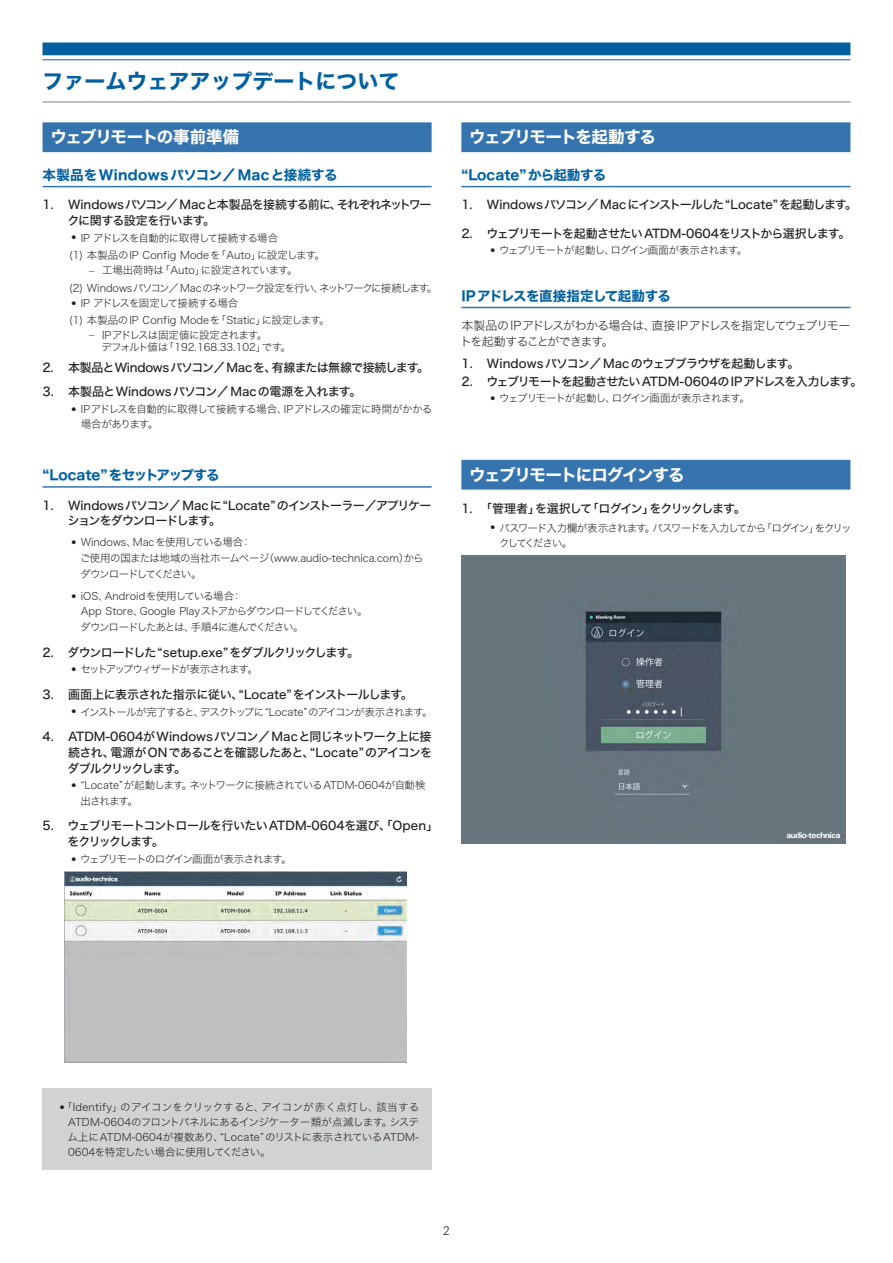
<style>
.page{position:relative;width:893px;height:1263px;background:#fff}
.page>*{position:absolute;margin:0;border:0;box-sizing:border-box;transform-origin:0 0}
.t1{font:21px "Hira Kaku Std W7";color:#0160a1}
.t2{font:16.5px "Hira Kaku Std W7";letter-spacing:-.07em;color:#fff}
.t3{font:13.5px "Hira Kaku Std W7";letter-spacing:.025em;color:#0160a1}
.t4{font:13.5px "Hira Kaku Std W7";letter-spacing:-.055em;color:#0160a1}
.t5{font:13.5px "Hira Kaku Std W7";letter-spacing:-.025em;color:#0160a1}
.t6{font:13.5px "Hira Kaku Std W7";color:#0160a1}
.t7{font:12px/15.8px "Hira Kaku Std W5";letter-spacing:-.055em;color:#231f20}
.t8{font:12px "Hira Kaku Std W5";letter-spacing:-.075em;color:#231f20}
.t9{font:12px "Hira Kaku Std W5";color:#231f20}
.t10{font:12px/15.8px "Hira Kaku Std W2";letter-spacing:-.075em;color:#231f20}
.t11{font:12px "Hira Kaku Std W5";letter-spacing:-.02em;color:#231f20}
.t12{font:12px "Hira Kaku Std W5";letter-spacing:-.095em;color:#231f20}
.t13{font:300 12px "Univers Next Pro";color:#231f20}
.t14{font:10.5px/15px "Hira Kaku Std W2";letter-spacing:-.06em;color:#231f20}
.t15{font:10.5px/17.1px "Hira Kaku Std W2";color:#231f20}
.t16{font:10.5px/17.9px "Hira Kaku Std W2";letter-spacing:-.085em;color:#231f20}
.t17{font:10.5px/15.8px "Hira Kaku Std W2";letter-spacing:-.035em;color:#231f20}
.t18{font:10.5px/15px "Hira Kaku Std W2";letter-spacing:-.105em;color:#231f20}
.t19{font:10.5px "Hira Kaku Std W2";letter-spacing:-.095em;color:#231f20}
.t20{font:10.5px "Hira Kaku Std W2";letter-spacing:-.09em;color:#231f20}
.s1{font-family:"Univers Next Pro";font-weight:300}
</style>
<div class="page">
<div style="left:43px;top:43px;width:807px;height:12px;background:#0160a1"></div>
<hr style="left:43px;top:59px;width:807px;height:1px;background:#0160a1">
<hr style="left:43px;top:102px;width:807px;height:1px;background:#808285">
<div style="left:43px;top:122px;width:389px;height:30px;background:#3674b0"></div>
<hr style="left:43px;top:186px;width:389px;height:1px;background:#3674b0">
<hr style="left:43px;top:486px;width:389px;height:2px;background:#3674b0">
<img style="left:65px;top:871px;width:341px;height:191px">
<div style="left:43px;top:1089px;width:389px;height:81px;background:#d1d2d4"></div>
<div style="left:461px;top:122px;width:389px;height:30px;background:#3674b0"></div>
<hr style="left:461px;top:186px;width:389px;height:1px;background:#3674b0">
<hr style="left:461px;top:307px;width:389px;height:1px;background:#3674b0">
<div style="left:461px;top:460px;width:389px;height:30px;background:#3674b0"></div>
<img style="left:461px;top:556px;width:384px;height:288px">
<h1 class="t1" style="left:43px;top:65px;width:359px">ファームウェアアップデートについて</h1>
<h2 class="t2" style="left:50px;top:124px;width:190px">ウェブリモートの事前準備</h2>
<p class="t3" style="left:43px;top:164px;width:297px">本製品をWindowsパソコン／Macと接続する</p>
<p class="t7" style="left:67px;top:197px;width:366px;text-indent:-25px">1. Windowsパソコン／ Macと本製品を接続する前に、それぞれネットワークに関する設定を行います。</p>
<p class="t15" style="left:69px;top:229px;width:258px"><span class="s1">•</span> IP アドレスを自動的に取得して接続する場合<br>(1) 本製品のIP Config Modeを「Auto」に設定します。</p>
<p class="t16" style="left:69px;top:261px;width:370px;text-indent:20px"><span class="s1">–</span> 工場出荷時は「Auto」に設定されています。<br>(2) Windows パソコン／ Mac のネットワーク設定を行い、ネットワークに接続します。</p>
<p class="t15" style="left:69px;top:294px;width:262px"><span class="s1">•</span> IP アドレスを固定して接続する場合<br>(1) 本製品のIP Config Modeを「Static」に設定します。</p>
<p class="t14" style="left:102px;top:328px;width:191px;line-height:12.6px;text-indent:-12px"><span class="s1">–</span> IPアドレスは固定値に設定されます。<br>デフォルト値は「192.168.33.102」です。</p>
<p class="t11" style="left:43px;top:358px;width:388px">2. 本製品とWindowsパソコン／Macを、有線または無線で接続します。</p>
<p class="t9" style="left:43px;top:382px;width:320px">3. 本製品とWindowsパソコン／Macの電源を入れます。</p>
<p class="t14" style="left:81px;top:401px;width:353px;text-indent:-10px"><span class="s1">•</span> IPアドレスを自動的に取得して接続する場合、IPアドレスの確定に時間がかかる場合があります。</p>
<p class="t4" style="left:43px;top:464px;width:179px">“Locate”をセットアップする</p>
<p class="t7" style="left:67px;top:497px;width:366px;text-indent:-25px">1. Windowsパソコン／Macに“Locate”のインストーラー／アプリケーションをダウンロードします。</p>
<p class="t17" style="left:80px;top:534px;width:345px;text-indent:-9px"><span class="s1">•</span> Windows、Macを使用している場合：<br>ご使用の国または地域の当社ホームページ（www.audio-technica.com）からダウンロードしてください。</p>
<p class="t14" style="left:80px;top:588px;width:289px;line-height:15.8px;text-indent:-9px"><span class="s1">•</span> iOS、Androidを使用している場合：<br>App Store、Google Playストアからダウンロードしてください。ダウンロードしたあとは、手順4に進んでください。</p>
<p class="t8" style="left:43px;top:643px;width:318px">2. ダウンロードした “setup.exe” をダブルクリックします。</p>
<p class="t18" style="left:71px;top:662px;width:188px"><span class="s1">•</span> セットアップウィザードが表示されます。</p>
<p class="t7" style="left:43px;top:687px;width:372px">3. 画面上に表示された指示に従い、“Locate”をインストールします。</p>
<p class="t19" style="left:71px;top:704px;width:363px"><span class="s1">•</span> インストールが完了すると、デスクトップに“Locate” のアイコンが表示されます。</p>
<p class="t7" style="left:68px;top:729px;width:366px;text-align:justify;text-indent:-25px">4. ATDM-0604がWindowsパソコン／Macと同じネットワーク上に接続され、電源が ONであることを確認したあと、“Locate”のアイコンをダブルクリックします。</p>
<p class="t14" style="left:80px;top:777px;width:347px;line-height:15.8px;text-indent:-9px"><span class="s1">•</span> “Locate”が起動します。ネットワークに接続されているATDM-0604が自動検出されます。</p>
<p class="t7" style="left:68px;top:818px;width:372px;text-indent:-25px">5. ウェブリモートコントロールを行いたいATDM-0604を選び、「Open」をクリックします。</p>
<p class="t20" style="left:71px;top:851px;width:222px"><span class="s1">•</span> ウェブリモートのログイン画面が表示されます。</p>
<h2 class="t2" style="left:469px;top:124px;width:188px">ウェブリモートを起動する</h2>
<p class="t6" style="left:461px;top:164px;width:146px">“Locate”から起動する</p>
<p class="t9" style="left:461px;top:196px;width:397px">1. Windowsパソコン／Macにインストールした“Locate”を起動します。</p>
<p class="t8" style="left:461px;top:224px;width:390px">2. ウェブリモートを起動させたい ATDM-0604をリストから選択します。</p>
<p class="t16" style="left:490px;top:241px;width:259px"><span class="s1">•</span> ウェブリモートが起動し、ログイン画面が表示されます。</p>
<p class="t5" style="left:461px;top:285px;width:211px">IPアドレスを直接指定して起動する</p>
<p class="t10" style="left:460px;top:317px;width:392px">本製品の IPアドレスがわかる場合は、直接 IPアドレスを指定してウェブリモートを起動することができます。</p>
<p class="t7" style="left:461px;top:356px;width:340px">1. Windowsパソコン／ Macのウェブブラウザを起動します。</p>
<p class="t8" style="left:461px;top:372px;width:403px">2. ウェブリモートを起動させたいATDM-0604のIPアドレスを入力します。</p>
<p class="t14" style="left:490px;top:391px;width:261px"><span class="s1">•</span> ウェブリモートが起動し、ログイン画面が表示されます。</p>
<h2 class="t2" style="left:469px;top:462px;width:217px">ウェブリモートにログインする</h2>
<p class="t12" style="left:461px;top:499px;width:286px">1. 「管理者」を選択して「ログイン」をクリックします。</p>
<p class="t18" style="left:499px;top:520px;width:354px;text-indent:-9px"><span class="s1">•</span> パスワード入力欄が表示されます。パスワードを入力してから「ログイン」をクリックしてください。</p>
<p class="t14" style="left:68px;top:1099px;width:353px;text-align:justify;text-indent:-8px"><span class="s1">•</span>「Identify」のアイコンをクリックすると、アイコンが赤く点灯し、該当するATDM-0604のフロントパネルにあるインジケーター類が点滅します。システム上にATDM-0604が複数あり、“Locate”のリストに表示されているATDM-0604を特定したい場合に使用してください。</p>
<p class="t13" style="left:443px;top:1224px;width:8px">2</p>
</div>
